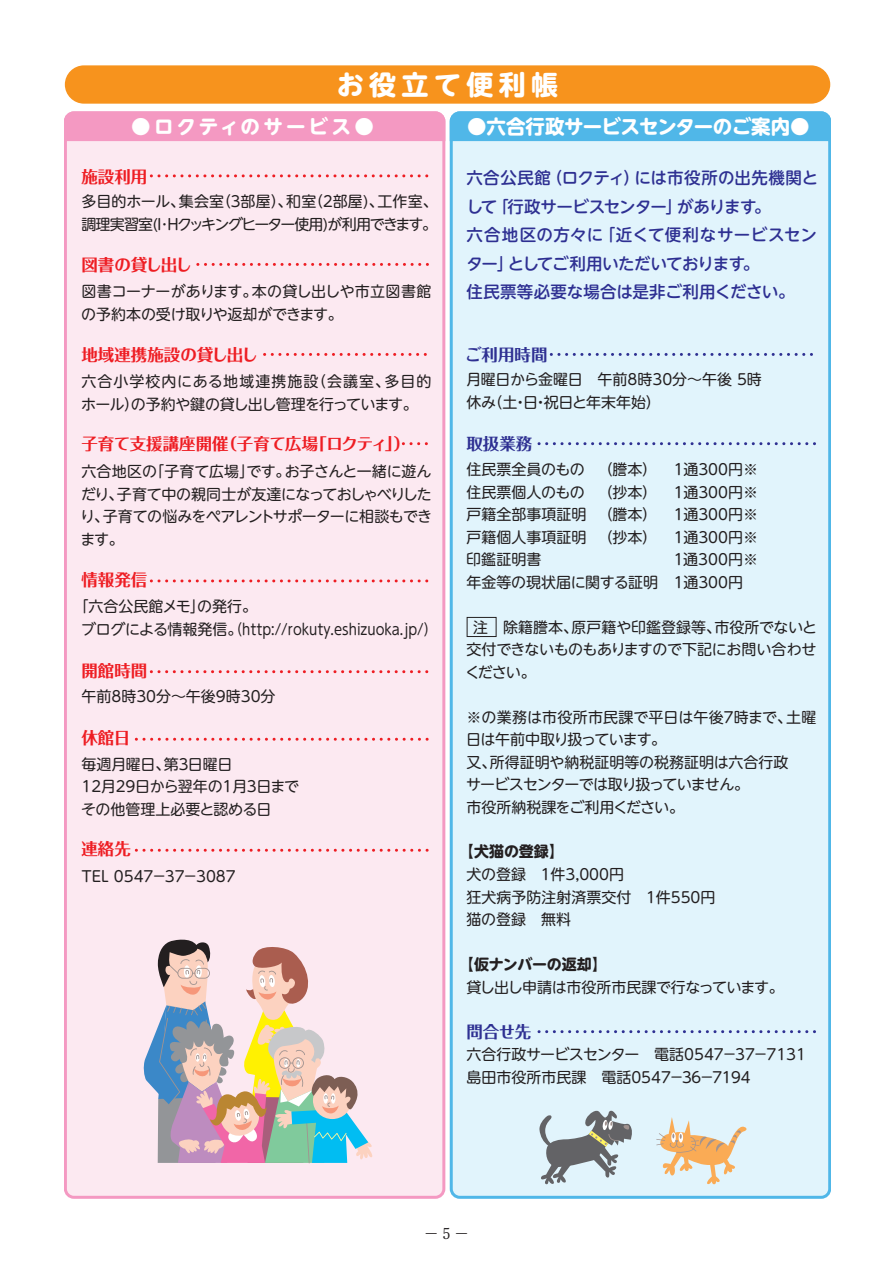
<style>
.page{position:relative;width:893px;height:1263px;background:#fff}
.page>*{position:absolute;margin:0;border:0;box-sizing:border-box;transform-origin:0 0}
.t1{font:700 27px "UD Shin M Go Pr 6";letter-spacing:.2em;color:#fff}
.t2{font:700 19.5px "UD Shin M Go Pro";letter-spacing:-.025em;color:#fff}
.t3{font:700 19.5px "UD Shin M Go Pro";letter-spacing:.145em;color:#fff}
.t4{font:500 16.5px/28.5px "UD Shin M Go Pro";color:#2e3092}
.t5{font:700 16.5px "Folk Pro";color:#ee1d23}
.t6{font:700 16.5px "Folk Pro";color:#2e3092}
.t7{font:500 16.5px "UD Shin M Go Pro";letter-spacing:-.04em;color:#2e3092}
.t8{font:700 16.5px "Folk Pro";letter-spacing:-.045em;color:#ee1d23}
.t9{font:15px/22.5px "UD Shin M Go Pro";color:#231f20}
.t10{font:15px/22.5px "UD Shin M Go Pro";letter-spacing:-.025em;color:#231f20}
.t11{font:15px/22.5px "UD Shin M Go Pro";letter-spacing:-.06em;color:#231f20}
.t12{font:15px/22.5px "UD Shin M Go Pro";letter-spacing:-.075em;color:#231f20}
.t13{font:15px/22.5px "UD Shin M Go Pro";letter-spacing:-.02em;color:#231f20}
.t14{font:15px/22.5px "UD Shin M Go Pro";letter-spacing:-.04em;color:#231f20}
.t15{font:700 15px "UD Shin M Go Pro";letter-spacing:-.005em;color:#231f20}
.t16{font:15px "UD Shin M Go Pro";letter-spacing:.02em;color:#231f20}
.t17{font:15px "UD Shin M Go Pro";letter-spacing:-.035em;color:#231f20}
.t18{font:700 15px "Futo Min A101 Pro";color:#231f20}
</style>
<div class="page">
<div style="left:65px;top:65px;width:765px;height:39px;background:#f7931d;border-radius:19px"></div>
<div style="left:450px;top:144px;width:380px;height:1055px;background:#e1f4fc"></div>
<div style="left:65px;top:144px;width:380px;height:1055px;background:#fce9f1"></div>
<svg style="left:65px;top:111px;width:765px;height:33px;background:#aaafd8"></svg>
<svg style="left:551px;top:353px;width:264px;height:3px"></svg>
<svg style="left:539px;top:442px;width:276px;height:3px"></svg>
<svg style="left:539px;top:1030px;width:276px;height:3px"></svg>
<svg style="left:151px;top:174px;width:277px;height:3px"></svg>
<svg style="left:151px;top:579px;width:277px;height:3px"></svg>
<svg style="left:198px;top:263px;width:230px;height:3px"></svg>
<svg style="left:265px;top:353px;width:163px;height:3px"></svg>
<svg style="left:151px;top:670px;width:277px;height:3px"></svg>
<svg style="left:136px;top:738px;width:292px;height:3px"></svg>
<svg style="left:136px;top:849px;width:292px;height:3px"></svg>
<svg style="left:403px;top:442px;width:25px;height:3px"></svg>
<div style="left:467px;top:617px;width:29px;height:20px;border:1px solid #231f20"></div>
<svg style="left:539px;top:1108px;width:94px;height:77px;background:#aeb9bd"></svg>
<svg style="left:656px;top:1117px;width:93px;height:68px;background:#e7dac4"></svg>
<svg style="left:143px;top:937px;width:231px;height:226px;background:#cdc2c1"></svg>
<h1 class="t1" style="left:337px;top:62px;width:223px">お役立て便利帳</h1>
<h2 class="t3" style="left:131px;top:111px;width:244px">●ロクティのサービス●</h2>
<h2 class="t2" style="left:467px;top:111px;width:344px">●六合行政サービスセンターのご案内●</h2>
<p class="t5" style="left:81px;top:162px;width:67px">施設利用</p>
<p class="t4" style="left:546px;top:163px;width:95px">（ロクティ）</p>
<p class="t4" style="left:466px;top:163px;width:86px">六合公民館</p>
<p class="t4" style="left:634px;top:163px;width:185px">には市役所の出先機関と</p>
<p class="t9" style="left:216px;top:189px;width:16px">（</p>
<p class="t9" style="left:241px;top:189px;width:53px">部屋）、</p>
<p class="t9" style="left:309px;top:189px;width:16px">（</p>
<p class="t9" style="left:179px;top:189px;width:66px">集会室３</p>
<p class="t12" style="left:81px;top:189px;width:357px">多目的ホール、<br>調理実習室･I( Hクッキングヒーター使用)が利用できます。</p>
<p class="t9" style="left:286px;top:189px;width:51px">和室２</p>
<p class="t9" style="left:333px;top:189px;width:53px">部屋)、</p>
<p class="t9" style="left:377px;top:189px;width:62px">工作室、</p>
<p class="t8" style="left:81px;top:251px;width:112px">図書の貸し出し</p>
<p class="t9" style="left:81px;top:279px;width:263px">図書コーナーがあります。<br>の予約本の受け取りや返却ができます。</p>
<p class="t16" style="left:252px;top:279px;width:181px">本の貸し出しや市立図書館</p>
<p class="t4" style="left:677px;top:191px;width:95px">があります。</p>
<p class="t7" style="left:492px;top:193px;width:192px">「行政サービスセンター」</p>
<p class="t4" style="left:466px;top:191px;width:32px">して</p>
<p class="t4" style="left:599px;top:220px;width:220px">「近くて便利なサービスセン</p>
<p class="t4" style="left:508px;top:220px;width:253px;text-indent:-41px">六合地区の方々に<br>としてご利用いただいております。</p>
<p class="t4" style="left:466px;top:248px;width:330px">ター」<br>住民票等必要な場合は是非ご利用ください。</p>
<p class="t5" style="left:81px;top:341px;width:178px">地域連携施設の貸し出し</p>
<p class="t6" style="left:465px;top:341px;width:84px">ご利用時間</p>
<p class="t9" style="left:312px;top:369px;width:80px">（会議室、</p>
<p class="t9" style="left:81px;top:369px;width:338px">六合小学校内にある地域連携施設<br>ホールの予約や鍵の貸し出し管理を行っています。</p>
<p class="t9" style="left:385px;top:369px;width:48px">多目的</p>
<p class="t9" style="left:124px;top:392px;width:16px">）</p>
<p class="t9" style="left:488px;top:368px;width:275px;text-indent:-22px">月曜日から金曜日　午前8時30分～午後 5時（土日祝日と年末年始(</p>
<p class="t9" style="left:466px;top:390px;width:31px">休み</p>
<p class="t9" style="left:513px;top:390px;width:37px">・・</p>
<p class="t5" style="left:81px;top:430px;width:149px">子育て支援講座開催</p>
<p class="t5" style="left:220px;top:430px;width:99px">（子育て広場</p>
<p class="t5" style="left:385px;top:430px;width:27px">(「</p>
<p class="t5" style="left:311px;top:430px;width:79px">「ロクティ</p>
<p class="t6" style="left:466px;top:430px;width:67px">取扱業務</p>
<p class="t13" style="left:117px;top:459px;width:316px;text-indent:-36px">六合地区の<br>子育て中の親同士が友達になっておしゃべりした</p>
<p class="t9" style="left:149px;top:459px;width:107px">「子育て広場」</p>
<p class="t9" style="left:285px;top:459px;width:148px">お子さんと一緒に遊ん</p>
<p class="t9" style="left:246px;top:459px;width:46px">です。</p>
<p class="t14" style="left:103px;top:482px;width:331px;text-indent:-22px">だり、<br>子育ての悩みをペアレントサポーターに相談もでき</p>
<p class="t9" style="left:80px;top:504px;width:45px">り、ます。</p>
<p class="t9" style="left:466px;top:458px;width:120px">住民票全員のもの</p>
<p class="t9" style="left:598px;top:458px;width:60px">（謄本）</p>
<p class="t9" style="left:683px;top:458px;width:76px">通300円※</p>
<p class="t9" style="left:671px;top:458px;width:16px">１</p>
<p class="t9" style="left:466px;top:480px;width:120px">住民票個人のもの</p>
<p class="t9" style="left:598px;top:480px;width:60px">（抄本）</p>
<p class="t9" style="left:683px;top:480px;width:76px">通300円※</p>
<p class="t9" style="left:671px;top:480px;width:16px">１</p>
<p class="t9" style="left:466px;top:503px;width:121px">戸籍全部事項証明</p>
<p class="t9" style="left:598px;top:503px;width:60px">（謄本）</p>
<p class="t9" style="left:683px;top:503px;width:76px">通300円※</p>
<p class="t9" style="left:671px;top:503px;width:16px">１</p>
<p class="t9" style="left:466px;top:525px;width:121px">戸籍個人事項証明</p>
<p class="t9" style="left:598px;top:525px;width:60px">（抄本）</p>
<p class="t9" style="left:683px;top:525px;width:76px">通300円※</p>
<p class="t9" style="left:671px;top:525px;width:16px">１</p>
<p class="t9" style="left:466px;top:548px;width:76px">印鑑証明書</p>
<p class="t9" style="left:683px;top:548px;width:76px">通300円※</p>
<p class="t9" style="left:671px;top:548px;width:16px">１</p>
<p class="t5" style="left:81px;top:566px;width:67px">情報発信</p>
<p class="t9" style="left:466px;top:570px;width:221px">年金等の現状届に関する証明　１</p>
<p class="t9" style="left:683px;top:570px;width:61px">通300円</p>
<p class="t9" style="left:73px;top:594px;width:185px">「六合公民館メモの発行。</p>
<p class="t9" style="left:81px;top:594px;width:357px;text-indent:109px">」<br>ブログによる情報発信。（http://rokuty.eshizuoka j p. (/</p>
<p class="t5" style="left:81px;top:657px;width:67px">開館時間</p>
<p class="t9" style="left:81px;top:684px;width:196px">午前8時30分～午後9時30分</p>
<p class="t5" style="left:81px;top:724px;width:50px">休館日</p>
<p class="t9" style="left:81px;top:752px;width:220px">毎週月曜日第、<br>12月29日から翌年の1月3日までその他管理上必要と認める日</p>
<p class="t9" style="left:188px;top:752px;width:46px">日曜日</p>
<p class="t9" style="left:176px;top:752px;width:17px">３</p>
<p class="t10" style="left:465px;top:615px;width:353px;text-indent:8px">注　除籍謄本、<br>交付できないものもありますので下記にお問い合わせください。</p>
<p class="t9" style="left:786px;top:705px;width:32px">土曜</p>
<p class="t17" style="left:715px;top:615px;width:104px">市役所でないと</p>
<p class="t9" style="left:572px;top:615px;width:151px">原戸籍や印鑑登録等、</p>
<p class="t9" style="left:466px;top:705px;width:259px">※の業務は市役所市民課で平日は午後日は午前中取り扱っています。</p>
<p class="t9" style="left:490px;top:750px;width:300px">所得証明や納税証明等の税務証明は六合行政</p>
<p class="t9" style="left:734px;top:705px;width:60px">時まで、</p>
<p class="t9" style="left:721px;top:705px;width:16px">７</p>
<p class="t11" style="left:466px;top:750px;width:285px">又、<br>サービスセンターでは取り扱っていません。市役所納税課をご利用ください。</p>
<p class="t5" style="left:81px;top:835px;width:51px">連絡先</p>
<p class="t15" style="left:459px;top:839px;width:107px">【犬猫の登録【</p>
<p class="t9" style="left:81px;top:864px;width:156px">TEL 0547－37－3087</p>
<p class="t9" style="left:550px;top:863px;width:75px">件3,000円</p>
<p class="t9" style="left:466px;top:863px;width:76px">犬の登録　</p>
<p class="t9" style="left:538px;top:863px;width:16px">１</p>
<p class="t9" style="left:466px;top:885px;width:181px">狂犬病予防注射済票交付　猫の登録　無料</p>
<p class="t9" style="left:656px;top:885px;width:61px">件550円</p>
<p class="t9" style="left:644px;top:885px;width:16px">１</p>
<p class="t15" style="left:459px;top:952px;width:150px">【仮ナンバーの返却【</p>
<p class="t10" style="left:466px;top:975px;width:319px">貸し出し申請は市役所市民課で行なっています。</p>
<p class="t6" style="left:466px;top:1018px;width:67px">問合せ先</p>
<p class="t9" style="left:466px;top:1043px;width:341px">六合行政サービスセンター　電話0547－37－7131島田市役所市民課　電話0 547－３６－７１９４</p>
<p class="t18" style="left:424px;top:1221px;width:47px">−5−</p>
</div>
